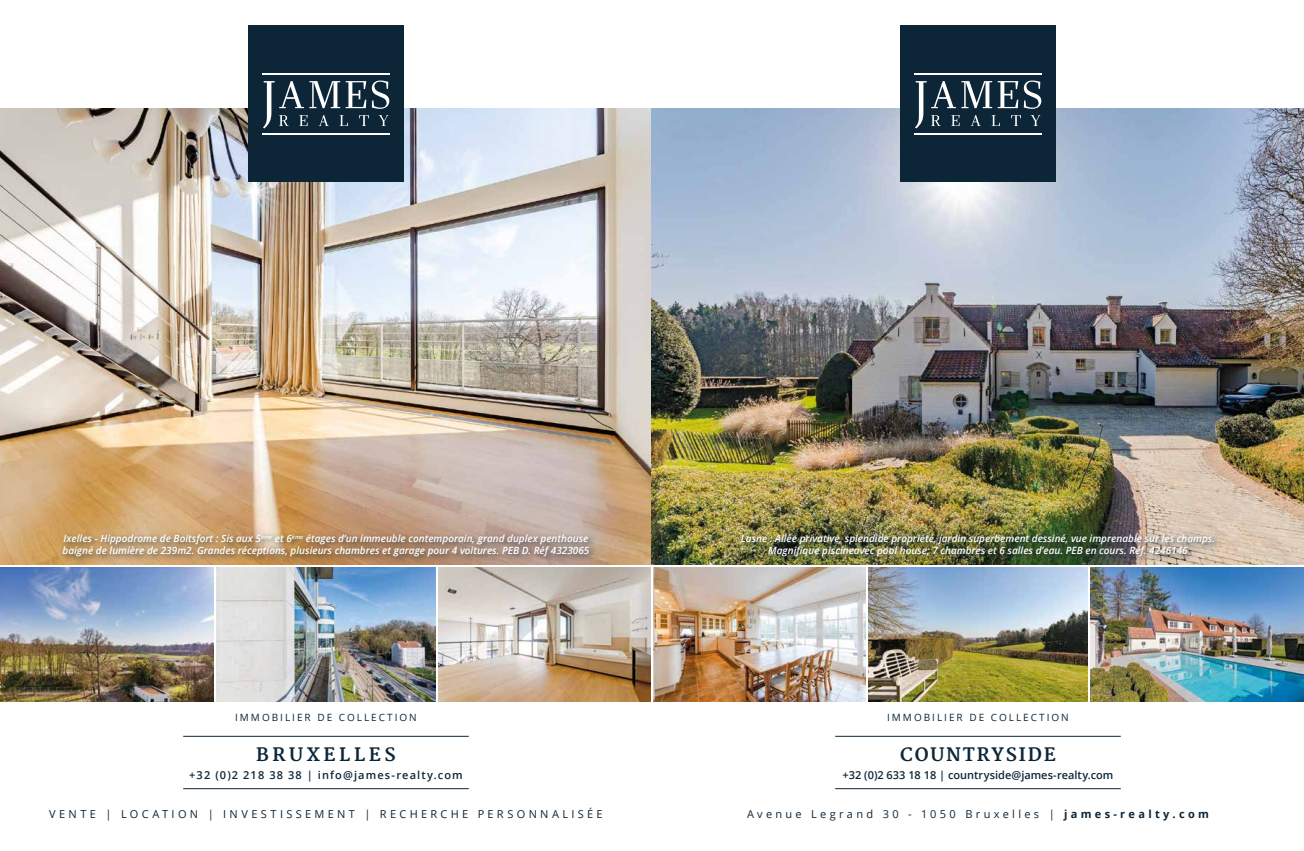
<style>
.page{position:relative;width:1304px;height:851px;background:#fff}
.page>*{position:absolute;margin:0;border:0;box-sizing:border-box;transform-origin:0 0}
.t1{font:700 18px "Merriweather";letter-spacing:.1em;color:#0c2638}
.t2{font:700 18px "Merriweather";letter-spacing:.2em;color:#0c2638}
.t3{font:11px "Open Sans";letter-spacing:.3em;color:#0c2638}
.t4{font:600 11px "Open Sans";letter-spacing:.01em;color:#0c2638}
.t5{font:600 11px "Open Sans";letter-spacing:.1em;color:#0c2638}
.t6{font:italic 600 10px/12px "Open Sans";color:#fff}
.t7{font:10px "Open Sans";letter-spacing:.2em;color:#0c2638}
.s1{font-weight:700}
</style>
<div class="page">
<img style="left:0;top:108px;width:1304px;height:456px">
<div style="left:248px;top:26px;width:156px;height:155px;background:#0c2638"></div>
<svg style="left:263px;top:80px;width:127px;height:48px"></svg>
<hr style="left:262px;top:133px;width:128px;height:1px;background:#fff">
<hr style="left:262px;top:73px;width:128px;height:1px;background:#fff">
<div style="left:900px;top:26px;width:156px;height:155px;background:#0c2638"></div>
<svg style="left:915px;top:80px;width:127px;height:48px"></svg>
<hr style="left:914px;top:133px;width:127px;height:1px;background:#fff">
<hr style="left:914px;top:73px;width:127px;height:1px;background:#fff">
<div style="left:59px;top:530px;width:538px;height:34px;background:#0c2638;opacity:.75"></div>
<div style="left:738px;top:530px;width:483px;height:34px;background:#0c2638;opacity:.75"></div>
<img style="left:217px;top:567px;width:218px;height:134px">
<img style="left:869px;top:567px;width:218px;height:134px">
<img style="left:439px;top:567px;width:211px;height:134px">
<img style="left:654px;top:567px;width:211px;height:134px">
<img style="left:0;top:567px;width:213px;height:134px">
<img style="left:1091px;top:567px;width:213px;height:134px">
<hr style="left:183px;top:735px;width:286px;height:1px;background:#0c2638">
<hr style="left:183px;top:788px;width:286px;height:1px;background:#0c2638">
<hr style="left:835px;top:735px;width:286px;height:1px;background:#0c2638">
<hr style="left:835px;top:788px;width:286px;height:1px;background:#0c2638">
<p class="t6" style="left:63px;top:532px;width:528px">Ixelles - Hippodrome de Boitsfort : Sis aux 5<sup>ème</sup> et 6<sup>ème</sup> étages d’un immeuble contemporain, grand duplex penthouse baigné de lumière de 239m2. Grandes réceptions, plusieurs chambres et garage pour 4 voitures. PEB D. Réf 4323065</p>
<p class="t6" style="left:741px;top:532px;width:476px;text-align:center">Lasne : Allée privative, splendide propriété, jardin superbement dessiné, vue imprenable sur les champs.<br>Magnifique piscineavec pool house; 7 chambres et 6 salles d’eau. PEB en cours. Réf. 4246146</p>
<p class="t7" style="left:235px;top:710px;width:183px">IMMOBILIER DE COLLECTION</p>
<p class="t7" style="left:887px;top:710px;width:183px">IMMOBILIER DE COLLECTION</p>
<h1 class="t2" style="left:256px;top:743px;width:141px">BRUXELLES</h1>
<p class="t5" style="left:189px;top:767px;width:275px">+32 (0)2 218 38 38 | info@james-realty.com</p>
<h1 class="t1" style="left:900px;top:743px;width:157px">COUNTRYSIDE</h1>
<p class="t4" style="left:842px;top:767px;width:272px">+32 (0)2 633 18 18 | countryside@james-realty.com</p>
<p class="t3" style="left:49px;top:806px;width:555px">VENTE | LOCATION | INVESTISSEMENT | RECHERCHE PERSONNALISÉE</p>
<p class="t3" style="left:747px;top:806px;width:463px">Avenue Legrand 30 - 1050 Bruxelles | <span class="s1">james-realty.com</span></p>
</div>
